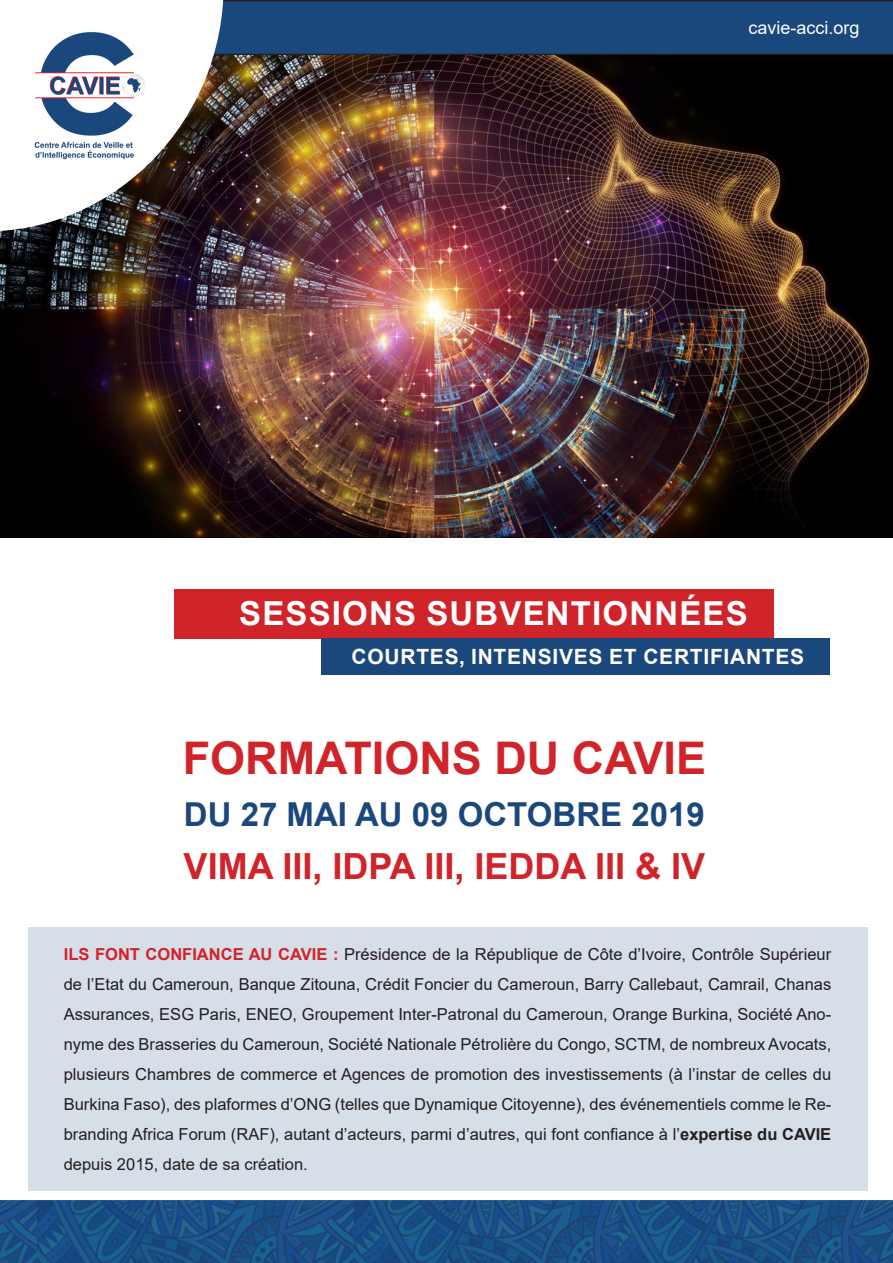
<style>
.page{position:relative;width:893px;height:1263px;background:#fff}
.page>*{position:absolute;margin:0;border:0;box-sizing:border-box;transform-origin:0 0}
.t1{font:700 45px "Arial";color:#d1232a}
.t2{font:700 36px "Arial";color:#d1232a}
.t3{font:700 33px "Arial";color:#1a487c}
.t4{font:700 33px "Arial";letter-spacing:.035em;color:#fff}
.t5{font:700 21px "Arial";letter-spacing:.035em;color:#fff}
.t6{font:18px "Arial";color:#fff}
.t7{font:16.5px/30px "Arial";color:#231f20;text-align:justify}
.s1{font-weight:700;color:#d1232a}
.s2{font-weight:700}
</style>
<div class="page">
<svg style="left:224px;top:0;width:669px;height:55px;background:#1a4577"></svg>
<img style="left:0;top:56px;width:893px;height:481px">
<svg style="left:0;top:0;width:224px;height:231px"></svg>
<img style="left:28px;top:31px;width:123px;height:132px">
<img style="left:0;top:1200px;width:893px;height:63px">
<div style="left:174px;top:589px;width:600px;height:50px;background:#d1232a"></div>
<div style="left:321px;top:639px;width:508px;height:36px;background:#1a487c"></div>
<div style="left:28px;top:927px;width:839px;height:264px;background:#d6dee7"></div>
<p class="t6" style="left:748px;top:16px;width:113px">cavie-acci.org</p>
<p class="t4" style="left:239px;top:590px;width:510px">SESSIONS SUBVENTIONNÉES</p>
<p class="t5" style="left:352px;top:642px;width:454px">COURTES, INTENSIVES ET CERTIFIANTES</p>
<p class="t1" style="left:183px;top:726px;width:525px">FORMATIONS DU CAVIE</p>
<p class="t3" style="left:184px;top:791px;width:522px">DU 27 MAI AU 09 OCTOBRE 2019</p>
<p class="t2" style="left:184px;top:841px;width:523px">VIMA III, IDPA III, IEDDA III &amp; IV</p>
<p class="t7" style="left:64px;top:939px;width:769px"><span class="s1">ILS FONT CONFIANCE AU CAVIE :</span> Présidence de la République de Côte d’Ivoire, Contrôle Supérieur de l’Etat du Cameroun, Banque Zitouna, Crédit Foncier du Cameroun, Barry Callebaut, Camrail, Chanas Assurances, ESG Paris, ENEO, Groupement Inter-Patronal du Cameroun, Orange Burkina, Société Ano&shy;nyme des Brasseries du Cameroun, Société Nationale Pétrolière du Congo, SCTM, de nombreux Avocats, plusieurs Chambres de commerce et Agences de promotion des investissements (à l’instar de celles du Burkina Faso), des plaformes d’ONG (telles que Dynamique Citoyenne), des événementiels comme le Re&shy;branding Africa Forum (RAF), autant d’acteurs, parmi d’autres, qui font confiance à l’<span class="s2">expertise du CAVIE </span>depuis 2015, date de sa création.</p>
</div>
